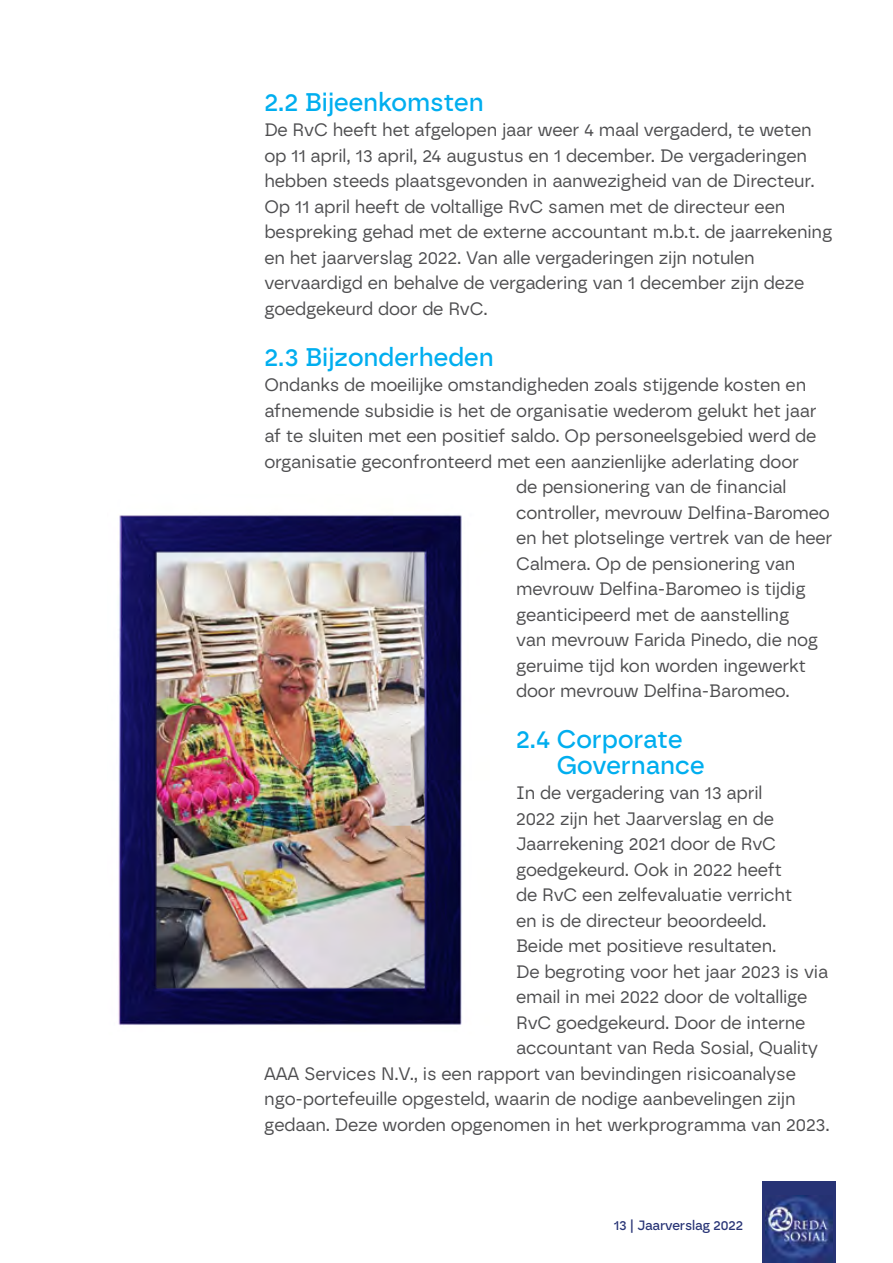
<style>
.page{position:relative;width:893px;height:1263px;background:#fff}
.page>*{position:absolute;margin:0;border:0;box-sizing:border-box;transform-origin:0 0}
.t1{font:500 25.5px/25.5px "Borna";color:#00aeef}
.t2{font:18px/25.5px "Borna";letter-spacing:-.01em;color:#4d4d4f}
.t3{font:500 13.5px "Borna";letter-spacing:-.01em;color:#273375}
</style>
<div class="page">
<div style="left:762px;top:1182px;width:73px;height:81px;background:#273375"></div>
<img style="left:765px;top:1195px;width:67px;height:67px">
<img style="left:118px;top:514px;width:344px;height:511px">
<h1 class="t1" style="left:264px;top:89px;width:221px">2.2 Bijeenkomsten</h1>
<p class="t2" style="left:264px;top:117px;width:570px">De RvC heeft het afgelopen jaar weer 4 maal vergaderd, te weten op 11 april, 13 april, 24 augustus en 1 december. De vergaderingen hebben steeds plaatsgevonden in aanwezigheid van de Directeur.<br>Op 11 april heeft de voltallige RvC samen met de directeur een bespreking gehad met de externe accountant m.b.t. de jaarrekening en het jaarverslag 2022. Van alle vergaderingen zijn notulen vervaardigd en behalve de vergadering van 1 december zijn deze goedgekeurd door de RvC.</p>
<h1 class="t1" style="left:264px;top:344px;width:231px">2.3 Bijzonderheden</h1>
<p class="t2" style="left:264px;top:372px;width:543px">Ondanks de moeilijke omstandigheden zoals stijgende kosten en</p>
<p class="t2" style="left:264px;top:397px;width:554px">afnemende subsidie is het de organisatie wederom gelukt het jaar</p>
<p class="t2" style="left:264px;top:423px;width:554px">af te sluiten met een positief saldo. Op personeelsgebied werd de</p>
<p class="t2" style="left:264px;top:448px;width:536px">organisatie geconfronteerd met een aanzienlijke aderlating door</p>
<p class="t2" style="left:516px;top:474px;width:272px">de pensionering van de financial</p>
<p class="t2" style="left:516px;top:499px;width:315px">controller, mevrouw Delfina-Baromeo</p>
<p class="t2" style="left:516px;top:525px;width:318px">en het plotselinge vertrek van de heer</p>
<p class="t2" style="left:516px;top:550px;width:281px">Calmera. Op de pensionering van</p>
<p class="t2" style="left:516px;top:576px;width:291px">mevrouw Delfina-Baromeo is tijdig</p>
<p class="t2" style="left:516px;top:601px;width:275px">geanticipeerd met de aanstelling</p>
<p class="t2" style="left:516px;top:627px;width:304px">van mevrouw Farida Pinedo, die nog</p>
<p class="t2" style="left:516px;top:652px;width:291px">geruime tijd kon worden ingewerkt</p>
<p class="t2" style="left:516px;top:678px;width:275px">door mevrouw Delfina-Baromeo.</p>
<h1 class="t1" style="left:557px;top:726px;width:149px;text-indent:-41px">2.4 Corporate<br>Governance</h1>
<p class="t2" style="left:516px;top:780px;width:248px">In de vergadering van 13 april</p>
<p class="t2" style="left:516px;top:805px;width:259px">2022 zijn het Jaarverslag en de</p>
<p class="t2" style="left:516px;top:831px;width:262px">Jaarrekening 2021 door de RvC</p>
<p class="t2" style="left:516px;top:856px;width:267px">goedgekeurd. Ook in 2022 heeft</p>
<p class="t2" style="left:516px;top:882px;width:278px">de RvC een zelfevaluatie verricht</p>
<p class="t2" style="left:516px;top:907px;width:252px">en is de directeur beoordeeld.</p>
<p class="t2" style="left:516px;top:933px;width:262px">Beide met positieve resultaten.</p>
<p class="t2" style="left:516px;top:958px;width:314px">De begroting voor het jaar 2023 is via</p>
<p class="t2" style="left:516px;top:984px;width:293px">email in mei 2022 door de voltallige</p>
<p class="t2" style="left:516px;top:1009px;width:291px">RvC goedgekeurd. Door de interne</p>
<p class="t2" style="left:516px;top:1035px;width:304px">accountant van Reda Sosial, Quality</p>
<p class="t2" style="left:264px;top:1060px;width:533px">AAA Services N.V., is een rapport van bevindingen risicoanalyse</p>
<p class="t2" style="left:264px;top:1086px;width:533px">ngo-portefeuille opgesteld, waarin de nodige aanbevelingen zijn</p>
<p class="t2" style="left:264px;top:1111px;width:567px">gedaan. Deze worden opgenomen in het werkprogramma van 2023.</p>
<p class="t3" style="left:614px;top:1217px;width:131px">13 | Jaarverslag 2022</p>
</div>
